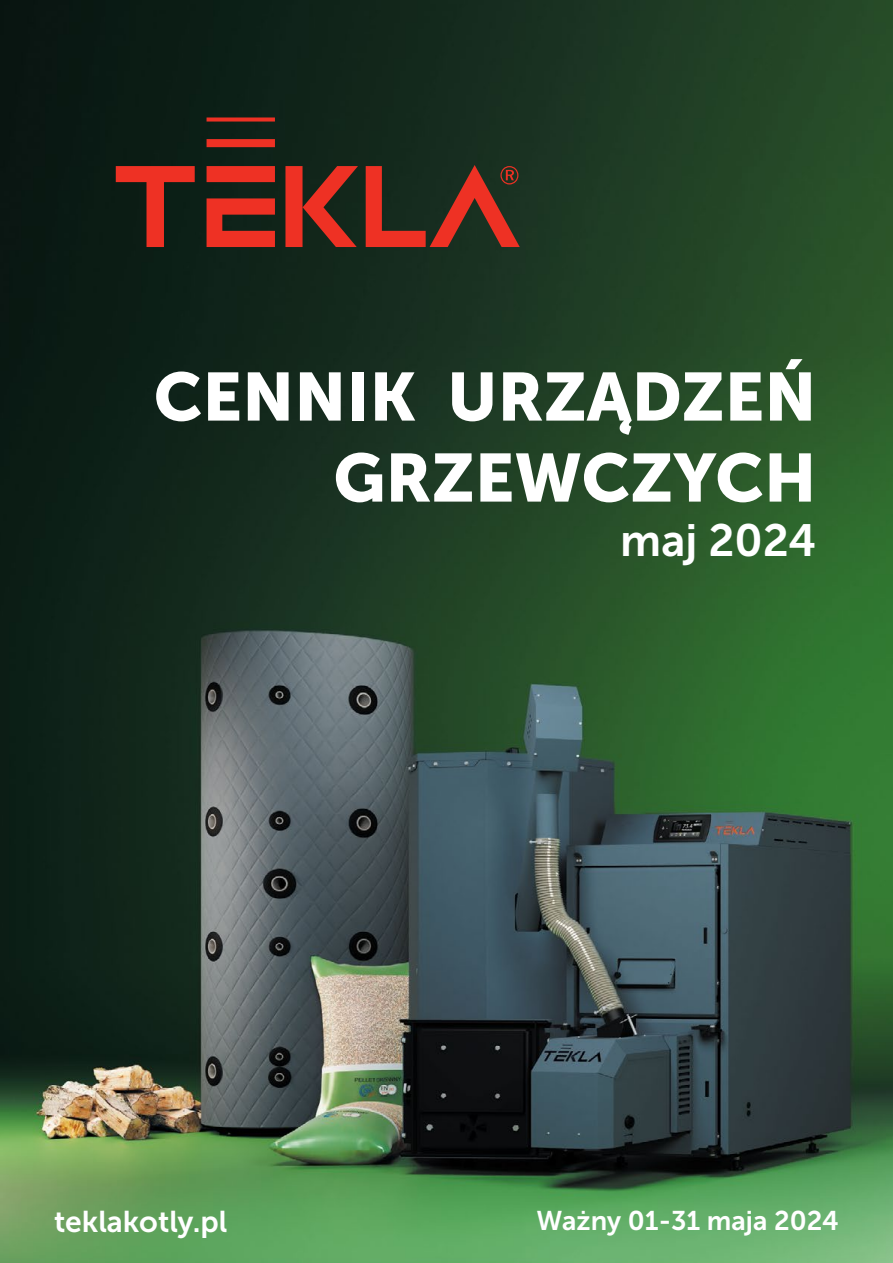
<style>
.page{position:relative;width:893px;height:1263px;background:#fff}
.page>*{position:absolute;margin:0;border:0;box-sizing:border-box;transform-origin:0 0}
.t1{font:67.5px/81px "Museo Sans 900";color:#fff;text-align:right}
.t2{font:45px "Museo Sans 700";color:#fff}
.t3{font:30px "Museo Sans 700";color:#fff}
.t4{font:27px "Museo Sans 700";color:#fff}
</style>
<div class="page">
<img style="left:0;top:0;width:893px;height:1263px">
<svg style="left:116px;top:117px;width:404px;height:130px;background:#4d291d"></svg>
<p class="t1" style="left:154px;top:356px;width:664px">CENNIK URZĄDZEŃ<br>GRZEWCZYCH</p>
<p class="t2" style="left:620px;top:515px;width:198px">maj 2024</p>
<p class="t3" style="left:54px;top:1205px;width:175px">teklakotly.pl</p>
<p class="t4" style="left:536px;top:1205px;width:304px">Ważny 01-31 maja 2024</p>
</div>
